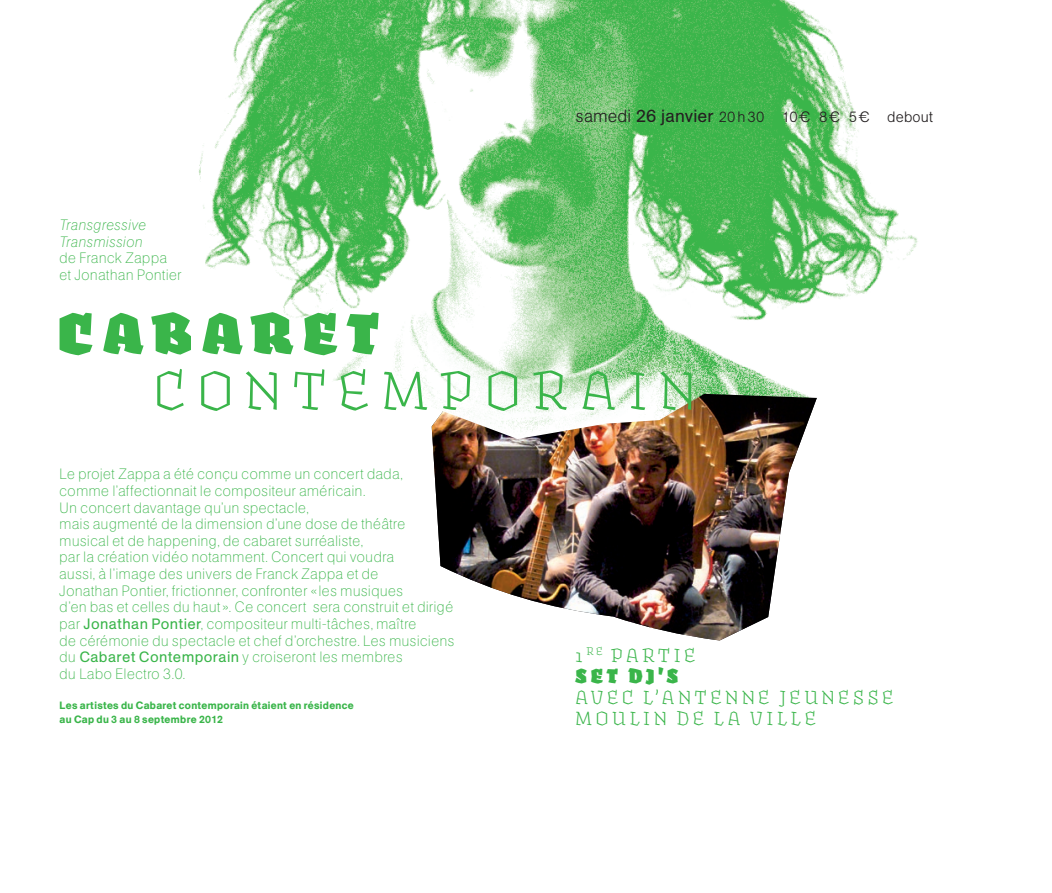
<style>
.page{position:relative;width:1052px;height:893px;background:#fff}
.page>*{position:absolute;margin:0;border:0;box-sizing:border-box;transform-origin:0 0}
.titre_gras{font:59.5px "Fakir";letter-spacing:.2em;color:#3ab54a}
.titre_gras-2{font:900 59.5px "Fakir";letter-spacing:.15em;color:#3ab54a}
.titre{font:21px/21px "Fakir";letter-spacing:.185em;color:#3ab54a}
.titre-2{font:900 21px "Fakir";color:#3ab54a}
.texte{font:200 14.88px/16.6px "AG Buch";letter-spacing:.025em;color:#3ab54a}
.date{font:300 14.88px "AG Buch";letter-spacing:.015em;color:#231f20}
.texte-2{font:italic 200 14.88px "AG Buch";letter-spacing:.03em;color:#3ab54a}
.genre{font:12.25px "AG Buch";letter-spacing:.01em;color:#3ab54a}
.texte_petit{font:500 10.5px/14px "AG Buch";letter-spacing:.03em;color:#3ab54a}
.s1{font-size:17.5px}
.s2{font-weight:400;font-size:17.5px}
.s3{font-weight:400}
</style>
<div class="page">
<img style="left:432px;top:439px;width:370px;height:201px">
<img style="left:199px;top:0;width:719px;height:439px">
<p class="texte-2" style="left:60px;top:217px;width:88px">Transgressive</p>
<p class="texte-2" style="left:60px;top:233px;width:85px">Transmission</p>
<p class="texte" style="left:60px;top:250px;width:124px">de Franck Zappa et Jonathan Pontier</p>
<p class="genre" style="left:327px;top:47px;width:64px">POP ROCK</p>
<p class="date" style="left:575px;top:108px;width:359px"><span class="s1">samedi</span> <span class="s2">26 janvier</span> 20h30 10€ 8€ 5€ debout</p>
<p class="titre_gras-2" style="left:57px;top:294px;width:323px">CABARET</p>
<p class="titre_gras" style="left:153px;top:355px;width:544px">CONTEMPORAIN</p>
<p class="texte" style="left:60px;top:466px;width:345px">Le projet Zappa a été conçu comme un concert dada,</p>
<p class="texte" style="left:60px;top:483px;width:307px">comme l’affectionnait le compositeur américain.</p>
<p class="texte" style="left:60px;top:499px;width:251px">Un concert davantage qu’un spectacle,</p>
<p class="texte" style="left:60px;top:516px;width:347px">mais augmenté de la dimension d’une dose de théâtre</p>
<p class="texte" style="left:60px;top:533px;width:305px">musical et de happening, de cabaret surréaliste,</p>
<p class="texte" style="left:60px;top:549px;width:336px">par la création vidéo notamment. Concert qui voudra</p>
<p class="texte" style="left:60px;top:566px;width:320px">aussi, à l’image des univers de Franck Zappa et de</p>
<p class="texte" style="left:60px;top:583px;width:345px">Jonathan Pontier, frictionner, confronter «les musiques</p>
<p class="texte" style="left:60px;top:599px;width:397px">d’en bas et celles du haut». Ce concert sera construit et dirigé par <span class="s3">Jonathan Pontier</span>, compositeur multi-tâches, maître<br>de cérémonie du spectacle et chef d’orchestre. Les musiciens</p>
<p class="texte" style="left:60px;top:649px;width:345px">du <span class="s3">Cabaret Contemporain</span> y croiseront les membres</p>
<p class="texte" style="left:60px;top:666px;width:127px">du Labo Electro 3.0.</p>
<p class="texte_petit" style="left:60px;top:699px;width:296px">Les artistes du Cabaret contemporain étaient en résidence au Cap du 3 au 8 septembre 2012</p>
<p class="titre" style="left:575px;top:644px;width:121px">1 <sup>RE</sup> PARTIE</p>
<p class="titre-2" style="left:575px;top:662px;width:104px">SET DJ'S</p>
<p class="titre" style="left:575px;top:686px;width:319px">AVEC L’ANTENNE JEUNESSE<br>MOULIN DE LA VILLE</p>
</div>
